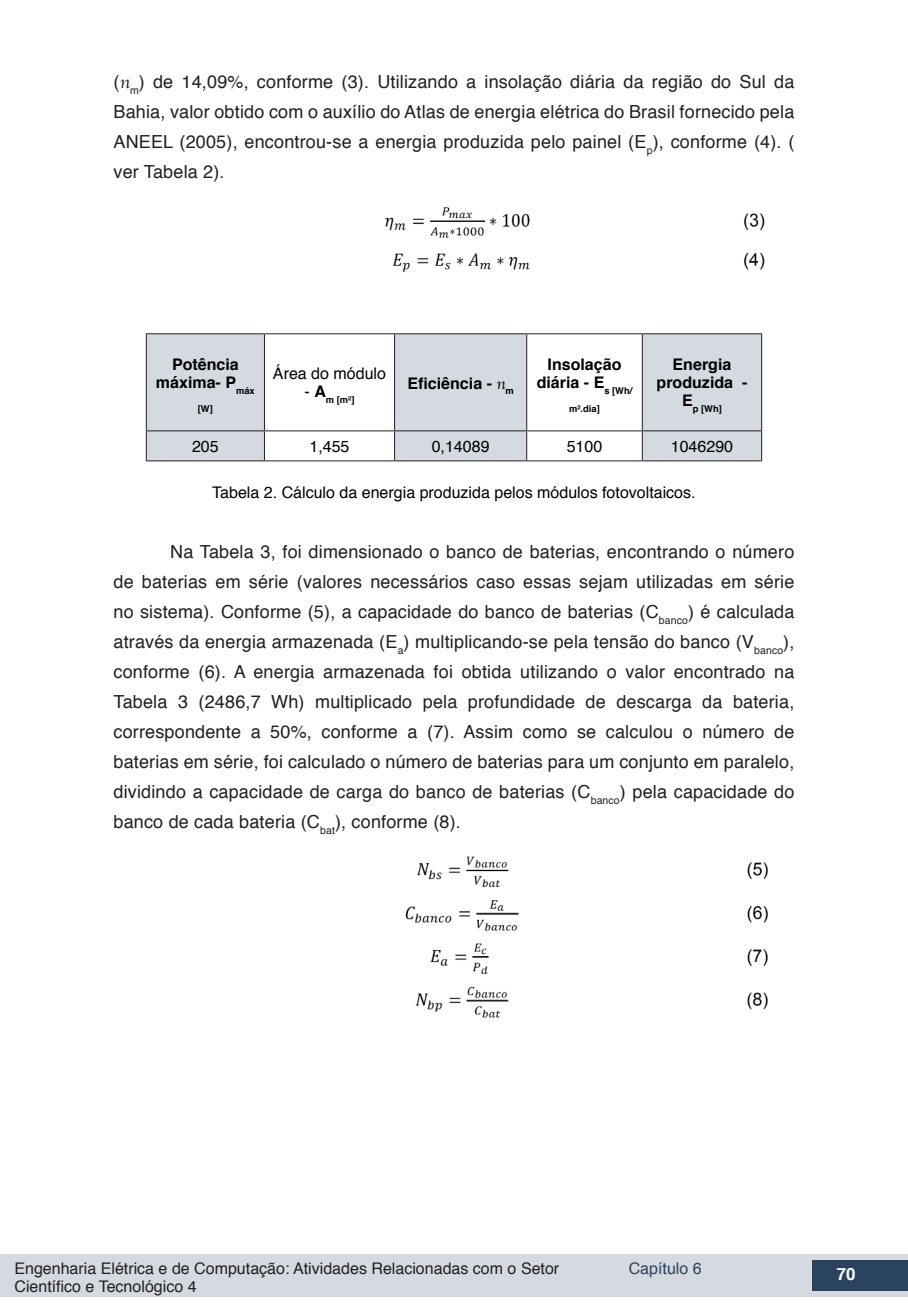
<style>
.page{position:relative;width:908px;height:1304px;background:#fff}
.page>*{position:absolute;margin:0;border:0;box-sizing:border-box;transform-origin:0 0}
.txt{font:18px/30px "Helvetica";letter-spacing:.01em;color:#231f20;text-align:justify}
.t1{font:700 16.8px "Helvetica";color:#fff}
.t2{font:16px/18.2px "Helvetica";color:#231f20}
.tab_txt_centro{font:700 16px/18px "Helvetica";color:#000;text-align:center}
.info_tab_graf_imag{font:16px "Helvetica";color:#000}
.tab_txt_centro-2{font:16px "Helvetica";color:#000}
.t3{font:16px "Helvetica";color:#2a435e}
.tab_txt_centro-3{font:700 9.4px "Helvetica";color:#000}
.s1{font-family:"Apple Chancery"}
.s2{font-family:"Apple Chancery";font-weight:400}
</style>
<div class="page">
<div style="left:0;top:1254px;width:906px;height:43px;background:#d4dadf"></div>
<div style="left:812px;top:1261px;width:95px;height:30px;background:#2a435e"></div>
<img style="left:385px;top:207px;width:380px;height:65px">
<svg style="left:147px;top:334px;width:613px;height:126px;fill:#d4dadf"></svg>
<hr style="left:146px;top:334px;width:1px;height:96px;background:#231f20">
<hr style="left:146px;top:333px;width:118px;height:1px;background:#231f20">
<hr style="left:264px;top:333px;width:130px;height:1px;background:#231f20">
<hr style="left:394px;top:333px;width:132px;height:1px;background:#231f20">
<hr style="left:526px;top:333px;width:116px;height:1px;background:#231f20">
<hr style="left:642px;top:333px;width:119px;height:1px;background:#231f20">
<svg style="left:146px;top:431px;width:1px;height:29px"></svg>
<hr style="left:146px;top:430px;width:118px;height:1px;background:#231f20">
<hr style="left:264px;top:430px;width:130px;height:1px;background:#231f20">
<hr style="left:394px;top:430px;width:132px;height:1px;background:#231f20">
<hr style="left:526px;top:430px;width:116px;height:1px;background:#231f20">
<hr style="left:642px;top:430px;width:119px;height:1px;background:#231f20">
<hr style="left:146px;top:460px;width:118px;height:1px;background:#231f20">
<hr style="left:264px;top:460px;width:130px;height:1px;background:#231f20">
<hr style="left:394px;top:460px;width:132px;height:1px;background:#231f20">
<hr style="left:526px;top:460px;width:116px;height:1px;background:#231f20">
<hr style="left:642px;top:460px;width:119px;height:1px;background:#231f20">
<hr style="left:264px;top:334px;width:1px;height:96px;background:#231f20">
<hr style="left:394px;top:334px;width:1px;height:96px;background:#231f20">
<hr style="left:526px;top:334px;width:1px;height:96px;background:#231f20">
<hr style="left:641px;top:334px;width:1px;height:96px;background:#231f20">
<hr style="left:760px;top:334px;width:1px;height:96px;background:#231f20">
<svg style="left:264px;top:431px;width:1px;height:29px"></svg>
<svg style="left:394px;top:431px;width:1px;height:29px"></svg>
<svg style="left:526px;top:431px;width:1px;height:29px"></svg>
<svg style="left:641px;top:431px;width:1px;height:29px"></svg>
<svg style="left:760px;top:431px;width:1px;height:29px"></svg>
<img style="left:405px;top:856px;width:363px;height:162px">
<p class="txt" style="left:113px;top:67px;width:682px">(<span class="s1">n</span><sub>m</sub>) de 14,09%, conforme (3). Utilizando a insolação diária da região do Sul da Bahia, valor obtido com o auxílio do Atlas de energia elétrica do Brasil fornecido pela ANEEL (2005), encontrou-se a energia produzida pelo painel (E<sub>p</sub>), conforme (4). ( ver Tabela 2).</p>
<p class="tab_txt_centro" style="left:156px;top:356px;width:100px">Potência máxima- P<sub>máx</sub></p>
<p class="tab_txt_centro-3" style="left:198px;top:401px;width:17px">[W]</p>
<p class="tab_txt_centro-2" style="left:273px;top:361px;width:114px">Área do módulo</p>
<p class="tab_txt_centro-3" style="left:304px;top:392px;width:51px"><sup>-</sup> <sup>A</sup>m [m²]</p>
<p class="tab_txt_centro" style="left:407px;top:374px;width:108px">Eficiência - <span class="s2">n</span><sub>m</sub></p>
<p class="tab_txt_centro" style="left:536px;top:356px;width:97px">Insolação diária - E<sub>s</sub> <sub>[Wh/</sub></p>
<p class="tab_txt_centro-3" style="left:569px;top:401px;width:32px">m².dia]</p>
<p class="tab_txt_centro" style="left:656px;top:356px;width:92px">Energia produzida -</p>
<p class="tab_txt_centro-3" style="left:681px;top:401px;width:41px"><sup>E</sup>p [Wh]</p>
<p class="tab_txt_centro-2" style="left:192px;top:434px;width:28px">205</p>
<p class="tab_txt_centro-2" style="left:309px;top:434px;width:42px">1,455</p>
<p class="tab_txt_centro-2" style="left:431px;top:434px;width:59px">0,14089</p>
<p class="tab_txt_centro-2" style="left:566px;top:434px;width:37px">5100</p>
<p class="tab_txt_centro-2" style="left:670px;top:434px;width:64px">1046290</p>
<p class="info_tab_graf_imag" style="left:212px;top:480px;width:484px">Tabela 2. Cálculo da energia produzida pelos módulos fotovoltaicos.</p>
<p class="txt" style="left:113px;top:537px;width:682px;text-indent:57px">Na Tabela 3, foi dimensionado o banco de baterias, encontrando o número de baterias em série (valores necessários caso essas sejam utilizadas em série no sistema). Conforme (5), a capacidade do banco de baterias (C<sub>banco</sub>) é calculada através da energia armazenada (E<sub>a</sub>) multiplicando-se pela tensão do banco (V<sub>banco</sub>), conforme (6). A energia armazenada foi obtida utilizando o valor encontrado na Tabela 3 (2486,7 Wh) multiplicado pela profundidade de descarga da bateria, correspondente a 50%, conforme a (7). Assim como se calculou o número de baterias em série, foi calculado o número de baterias para um conjunto em paralelo, dividindo a capacidade de carga do banco de baterias (C<sub>banco</sub>) pela capacidade do banco de cada bateria (C<sub>bat</sub>), conforme (8).</p>
<p class="t2" style="left:14px;top:1259px;width:546px">Engenharia Elétrica e de Computação: Atividades Relacionadas com o Setor<br>Científico e Tecnológico 4</p>
<p class="t3" style="left:628px;top:1256px;width:74px">Capítulo 6</p>
<p class="t1" style="left:836px;top:1261px;width:20px">70</p>
</div>
